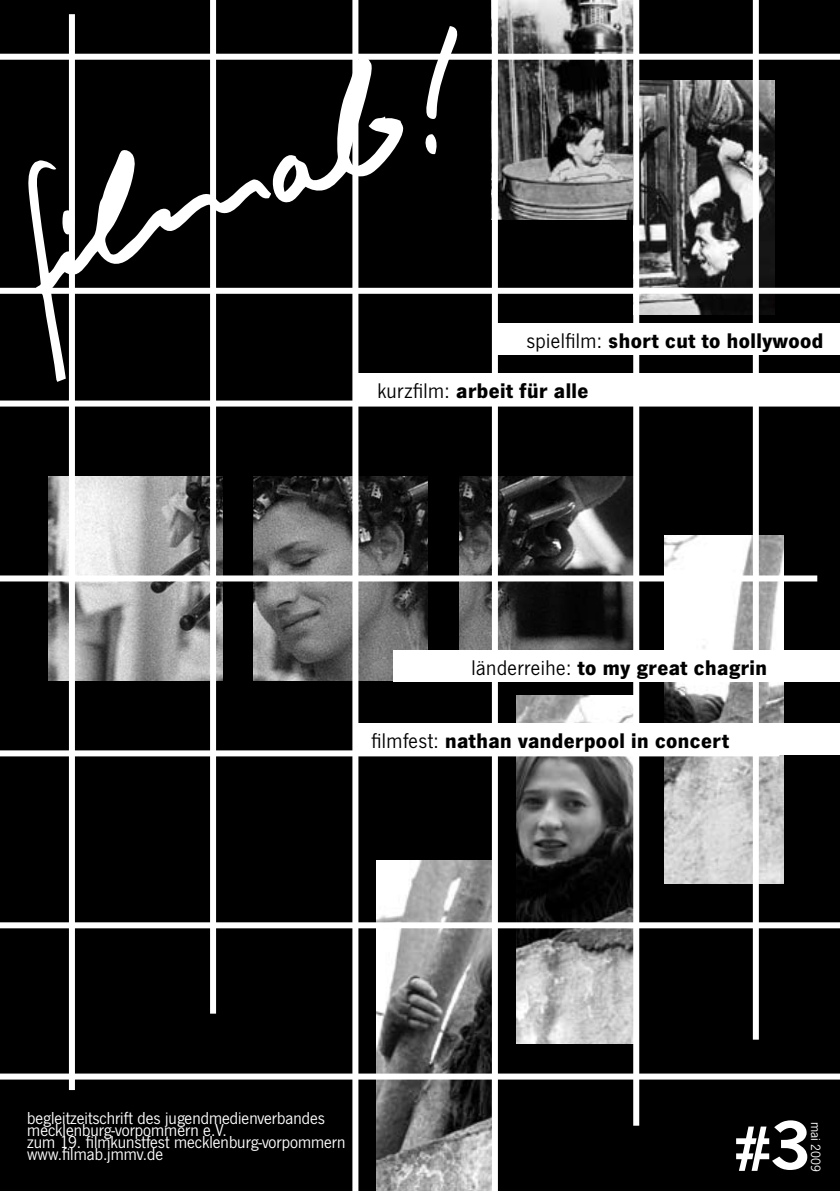
<style>
.page{position:relative;width:840px;height:1191px;background:#fff}
.page>*{position:absolute;margin:0;border:0;box-sizing:border-box;transform-origin:0 0}
.t1{font:700 22px "News Got T";letter-spacing:.02em;color:#000}
.t2{font:18px "News Got T";color:#fff}
.t3{font:14px "News Got T";color:#fff}
.s1{font-weight:400}
</style>
<div class="page">
<div style="left:0;top:0;width:839px;height:1191px;background:#000"></div>
<img style="left:48px;top:476px;width:174px;height:204px">
<img style="left:253px;top:476px;width:174px;height:204px">
<img style="left:459px;top:476px;width:174px;height:174px">
<img style="left:497px;top:0;width:135px;height:220px">
<img style="left:664px;top:536px;width:118px;height:347px">
<img style="left:516px;top:695px;width:117px;height:348px">
<img style="left:376px;top:860px;width:115px;height:331px">
<div style="left:0;top:400px;width:839px;height:6px;background:#fff"></div>
<div style="left:0;top:575px;width:816px;height:6px;background:#fff"></div>
<div style="left:0;top:750px;width:779px;height:6px;background:#fff"></div>
<div style="left:0;top:922px;width:839px;height:6px;background:#fff"></div>
<div style="left:0;top:1073px;width:839px;height:6px;background:#fff"></div>
<img style="left:632px;top:80px;width:142px;height:234px">
<div style="left:210px;top:0;width:6px;height:1013px;background:#fff"></div>
<div style="left:352px;top:0;width:6px;height:1191px;background:#fff"></div>
<div style="left:491px;top:0;width:6px;height:1191px;background:#fff"></div>
<div style="left:633px;top:0;width:6px;height:1125px;background:#fff"></div>
<div style="left:752px;top:0;width:6px;height:1039px;background:#fff"></div>
<div style="left:69px;top:14px;width:6px;height:1076px;background:#fff"></div>
<div style="left:0;top:54px;width:839px;height:6px;background:#fff"></div>
<div style="left:0;top:288px;width:839px;height:6px;background:#fff"></div>
<svg style="left:28px;top:149px;width:243px;height:233px;fill:#000"></svg>
<svg style="left:271px;top:52px;width:133px;height:152px"></svg>
<svg style="left:424px;top:26px;width:39px;height:93px"></svg>
<svg style="left:60px;top:209px;width:15px;height:29px"></svg>
<svg style="left:421px;top:133px;width:16px;height:23px"></svg>
<svg style="left:735px;top:1120px;width:71px;height:50px"></svg>
<div style="left:496px;top:323px;width:343px;height:31px;background:#fff"></div>
<div style="left:353px;top:373px;width:486px;height:31px;background:#fff"></div>
<div style="left:393px;top:650px;width:446px;height:31px;background:#fff"></div>
<div style="left:353px;top:723px;width:486px;height:31px;background:#fff"></div>
<p class="t1" style="left:526px;top:328px;width:298px"><span class="s1">spielfilm:</span> short cut to hollywood</p>
<p class="t1" style="left:377px;top:378px;width:212px"><span class="s1">kurzfilm:</span> arbeit für alle</p>
<p class="t1" style="left:471px;top:654px;width:297px"><span class="s1">länderreihe:</span> to my great chagrin</p>
<p class="t1" style="left:371px;top:727px;width:359px"><span class="s1">filmfest:</span> nathan vanderpool in concert</p>
<p class="t2" style="left:27px;top:1108px;width:299px">begleitzeitschrift des jugendmedienverbandes</p>
<p class="t2" style="left:27px;top:1120px;width:201px">mecklenburg-vorpommern e.V.</p>
<p class="t2" style="left:27px;top:1132px;width:319px">zum 19. filmkunstfest mecklenburg-vorpommern</p>
<p class="t2" style="left:27px;top:1144px;width:137px">www.filmab.jmmv.de</p>
<p class="t3" style="left:823px;top:1121px;width:52px;rotate:90deg">mai 2009</p>
</div>
